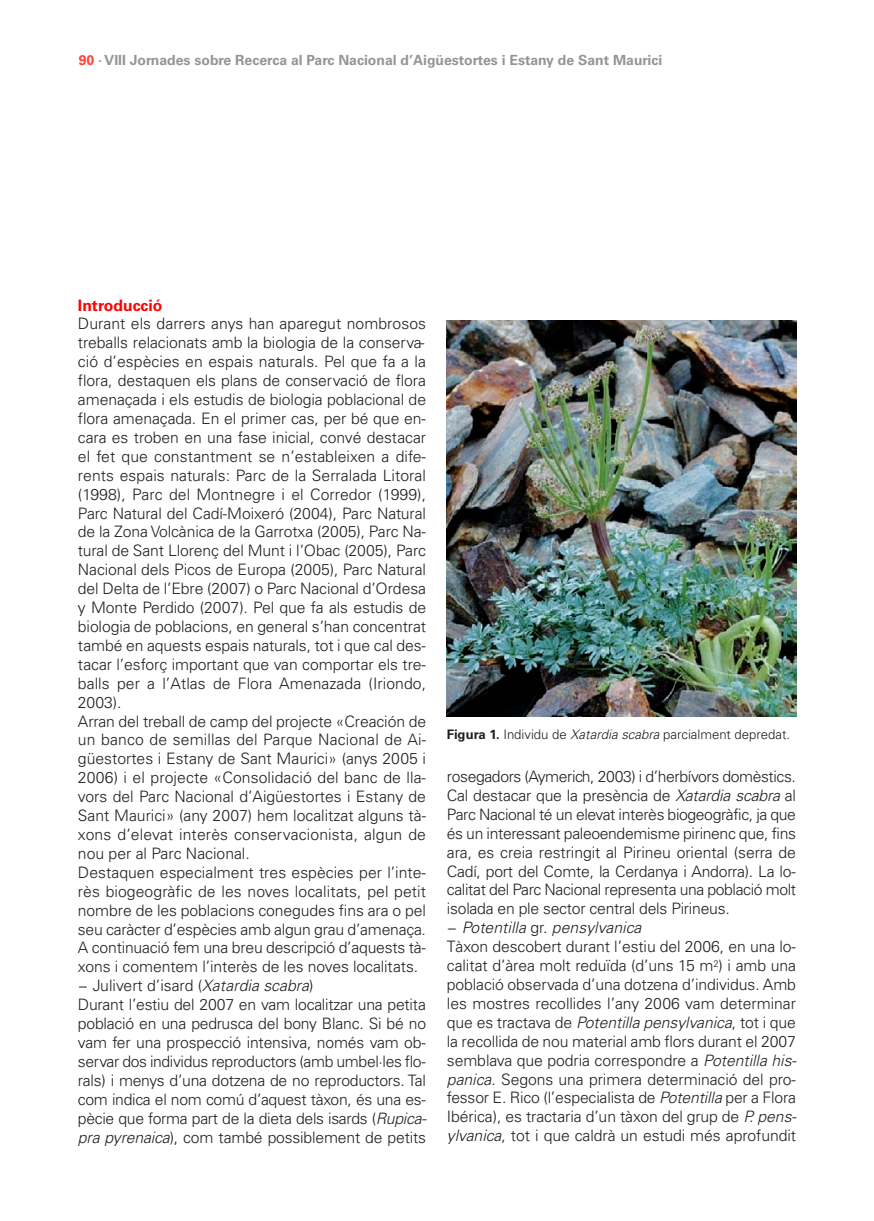
<style>
.page{position:relative;width:874px;height:1221px;background:#fff}
.page>*{position:absolute;margin:0;border:0;box-sizing:border-box;transform-origin:0 0}
.t1{font:300 15.75px/18.9px "Univers";letter-spacing:-.005em;color:#231f20}
.t2{font:700 14px "Univers";color:#939598}
.t3{font:300 13.12px "Univers";color:#231f20}
.s1{color:#ff4338}
.s2{font-weight:700;color:#f00}
.s3{font-style:italic}
.s4{font-weight:700}
</style>
<div class="page">
<img style="left:446px;top:321px;width:349px;height:395px">
<p class="t2" style="left:79px;top:55px;width:584px"><span class="s1">90</span> · VIII Jornades sobre Recerca al Parc Nacional d’Aigüestortes i Estany de Sant Maurici</p>
<p class="t1" style="left:78px;top:297px;width:352px"><span class="s2">Introducció<br></span>Durant els darrers anys han aparegut nombrosos treballs relacionats amb la biologia de la conserva&shy;ció d’espècies en espais naturals. Pel que fa a la flora, destaquen els plans de conservació de flora amenaçada i els estudis de biologia poblacional de flora amenaçada. En el primer cas, per bé que en&shy;cara es troben en una fase inicial, convé destacar el fet que constantment se n’estableixen a dife&shy;rents espais naturals: Parc de la Serralada Litoral (1998), Parc del Montnegre i el Corredor (1999), Parc Natural del Cadí-Moixeró (2004), Parc Natural de la Zona Volcànica de la Garrotxa (2005), Parc Na&shy;tural de Sant Llorenç del Munt i l’Obac (2005), Parc Nacional dels Picos de Europa (2005), Parc Natural del Delta de l’Ebre (2007) o Parc Nacional d’Ordesa y Monte Perdido (2007). Pel que fa als estudis de biologia de poblacions, en general s’han concentrat també en aquests espais naturals, tot i que cal des&shy;tacar l’esforç important que van comportar els tre&shy;balls per a l’Atlas de Flora Amenazada (Iriondo, 2003).<br>Arran del treball de camp del projecte «Creación de un banco de semillas del Parque Nacional de Ai&shy;güestortes i Estany de Sant Maurici» (anys 2005 i 2006) i el projecte «Consolidació del banc de lla&shy;vors del Parc Nacional d’Aigüestortes i Estany de Sant Maurici» (any 2007) hem localitzat alguns tà&shy;xons d’elevat interès conservacionista, algun de nou per al Parc Nacional.<br>Destaquen especialment tres espècies per l’inte&shy;rès biogeogràfic de les noves localitats, pel petit nombre de les poblacions conegudes fins ara o pel seu caràcter d’espècies amb algun grau d’amenaça.<br>A continuació fem una breu descripció d’aquests tà&shy;xons i comentem l’interès de les noves localitats. − Julivert d’isard (<span class="s3">Xatardia scabra</span>)<br>Durant l’estiu del 2007 en vam localitzar una petita població en una pedrusca del bony Blanc. Si bé no vam fer una prospecció intensiva, només vam ob&shy;servar dos individus reproductors (amb umbel·les flo&shy;rals) i menys d’una dotzena de no reproductors. Tal com indica el nom comú d’aquest tàxon, és una es&shy;pècie que forma part de la dieta dels isards (<span class="s3">Rupica&shy;pra pyrenaica</span>), com també possiblement de petits</p>
<p class="t3" style="left:446px;top:729px;width:344px"><span class="s4">Figura 1.</span> Individu de <span class="s3">Xatardia scabra</span> parcialment depredat.</p>
<p class="t1" style="left:446px;top:768px;width:353px">rosegadors (Aymerich, 2003) i d’herbívors domèstics.<br>Cal destacar que la presència de <span class="s3">Xatardia scabra</span> al Parc Nacional té un elevat interès biogeogràfic, ja que és un interessant paleoendemisme pirinenc que, fins ara, es creia restringit al Pirineu oriental (serra de Cadí, port del Comte, la Cerdanya i Andorra). La lo&shy;calitat del Parc Nacional representa una població molt isolada en ple sector central dels Pirineus.<br>− <span class="s3">Potentilla</span> g r. <span class="s3">pensylvanica<br></span>Tàxon descobert durant l’estiu del 2006, en una lo&shy;calitat d’àrea molt reduïda (d’uns 15 m<sup>2</sup>) i amb una població observada d’una dotzena d’individus. Amb les mostres recollides l’any 2006 vam determinar q u e e s t r a c t a va d e <span class="s3">Potentilla pensylvanica</span>, t o t i q u e la recollida de nou material amb flors durant el 2007 semblava que podria correspondre a <span class="s3">Potentilla his&shy;panica</span>. Segons una primera determinació del pro&shy;fessor E. Rico (l’especialista de <span class="s3">Potentilla</span>per a Flora Ibérica), es tractaria d’un tàxon del grup de <span class="s3">P. pens&shy;ylvanica</span>, tot i que caldrà un estudi més aprofundit</p>
</div>
